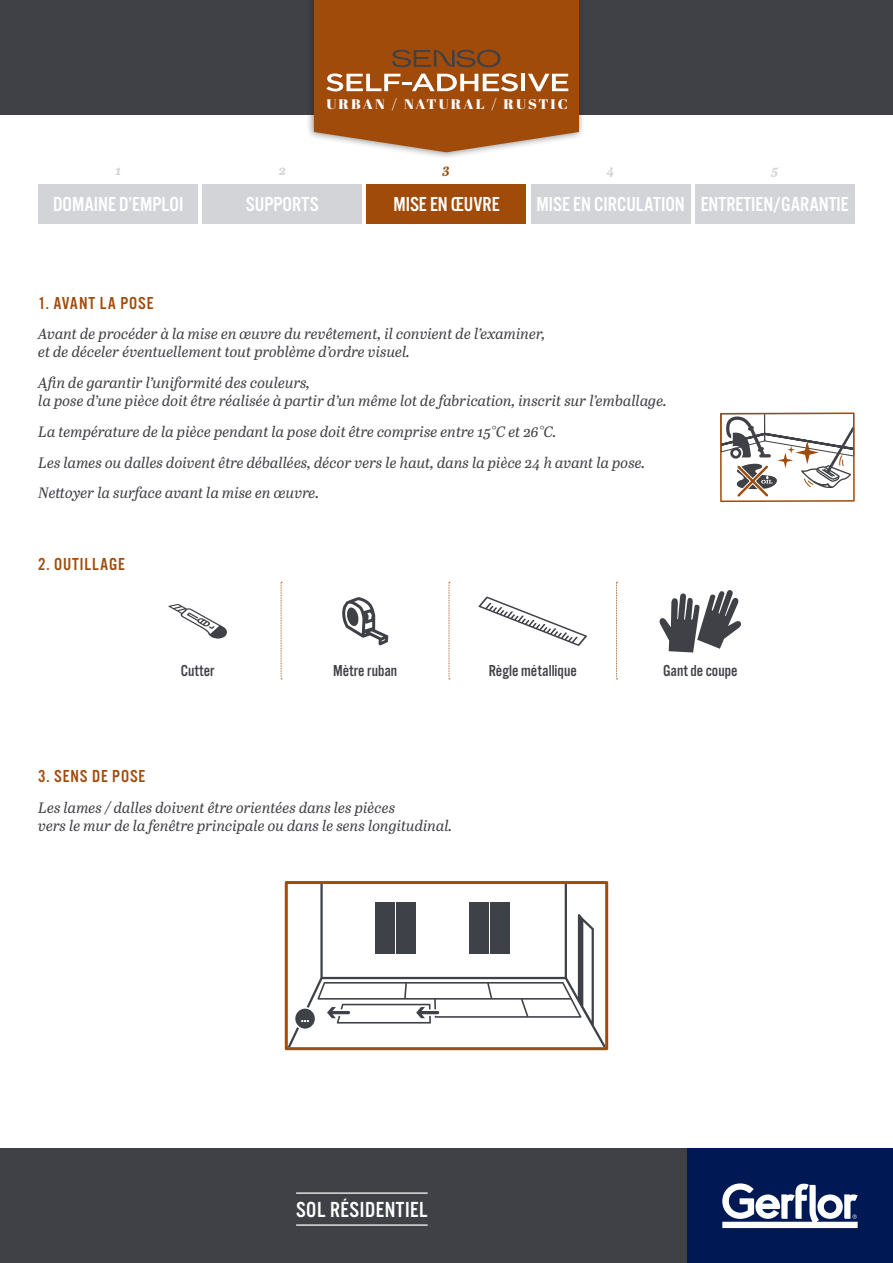
<style>
.page{position:relative;width:893px;height:1263px;background:#fff}
.page>*{position:absolute;margin:0;border:0;box-sizing:border-box;transform-origin:0 0}
.t1{font:22.65px "Alternate Got No 3 D";letter-spacing:.025em;color:#fff}
.t2{font:21px "Alternate Got No 3 D";color:#fff}
.t3{font:18px "Alternate Got No 3 D";letter-spacing:.05em;color:#a14b0a}
.t4{font:16.5px "Alternate Got No 3 D";color:#404146}
.t5{font:italic 15px/18px "Abril Text";color:#404146}
.t6{font:13.8px "Abril Fatface";letter-spacing:.15em;color:#fff;scale:1.06 1}
.t7{font:italic 700 13.5px "Abril Text";color:#d3d4d8}
.t8{font:italic 700 13.5px "Abril Text";color:#a14b0a}
</style>
<div class="page">
<div style="left:0;top:1148px;width:893px;height:115px;background:#404146"></div>
<div style="left:687px;top:1148px;width:206px;height:115px;background:#001954"></div>
<svg style="left:722px;top:1183px;width:136px;height:45px"></svg>
<svg style="left:281px;top:582px;width:1px;height:97px"></svg>
<svg style="left:449px;top:582px;width:1px;height:97px"></svg>
<svg style="left:616px;top:582px;width:1px;height:97px"></svg>
<svg style="left:659px;top:590px;width:82px;height:62px"></svg>
<svg style="left:168px;top:604px;width:59px;height:35px"></svg>
<svg style="left:342px;top:597px;width:46px;height:48px"></svg>
<svg style="left:478px;top:596px;width:109px;height:50px"></svg>
<svg style="left:285px;top:881px;width:323px;height:169px"></svg>
<svg style="left:307px;top:884px;width:298px;height:163px"></svg>
<div style="left:375px;top:929px;width:20px;height:25px;background:#3f4148"></div>
<div style="left:396px;top:929px;width:20px;height:25px;background:#3f4148"></div>
<div style="left:375px;top:902px;width:20px;height:25px;background:#3f4148"></div>
<div style="left:396px;top:902px;width:20px;height:25px;background:#3f4148"></div>
<div style="left:469px;top:929px;width:20px;height:25px;background:#3f4148"></div>
<div style="left:490px;top:929px;width:20px;height:25px;background:#3f4148"></div>
<div style="left:469px;top:902px;width:20px;height:25px;background:#3f4148"></div>
<div style="left:490px;top:902px;width:20px;height:25px;background:#3f4148"></div>
<svg style="left:288px;top:982px;width:293px;height:65px"></svg>
<div style="left:0;top:0;width:893px;height:115px;background:#404146"></div>
<div style="left:38px;top:184px;width:160px;height:40px;background:#d3d4d8"></div>
<div style="left:202px;top:184px;width:160px;height:40px;background:#d3d4d8"></div>
<div style="left:367px;top:184px;width:159px;height:40px;background:#a14b0a"></div>
<div style="left:531px;top:184px;width:160px;height:40px;background:#d3d4d8"></div>
<div style="left:695px;top:184px;width:160px;height:40px;background:#d3d4d8"></div>
<svg style="left:720px;top:412px;width:135px;height:91px"></svg>
<hr style="left:296px;top:1224px;width:132px;height:2px;background:#fff">
<hr style="left:296px;top:1192px;width:132px;height:2px;background:#fff">
<div style="left:306px;top:0;width:279px;height:160px;background:#231f20;opacity:.5"></div>
<svg style="left:314px;top:0;width:265px;height:152px"></svg>
<p class="t6" style="left:326px;top:94px;width:229px">URBAN / NATURAL / RUSTIC</p>
<p class="t7" style="left:115px;top:160px;width:8px">1</p>
<p class="t7" style="left:279px;top:160px;width:9px">2</p>
<p class="t8" style="left:443px;top:160px;width:9px">3</p>
<p class="t7" style="left:607px;top:160px;width:9px">4</p>
<p class="t7" style="left:771px;top:160px;width:8px">5</p>
<h2 class="t2" style="left:53px;top:193px;width:132px">DOMAINE D’EMPLOI</h2>
<h2 class="t2" style="left:246px;top:193px;width:74px">SUPPORTS</h2>
<h2 class="t2" style="left:393px;top:193px;width:108px">MISE EN ŒUVRE</h2>
<h2 class="t2" style="left:536px;top:193px;width:314px">MISE EN CIRCULATION ENTRETIEN/GARANTIE</h2>
<p class="t3" style="left:38px;top:293px;width:117px">1. AVANT LA POSE</p>
<p class="t5" style="left:38px;top:324px;width:509px">Avant de procéder à la mise en œuvre du revêtement, il convient de l’examiner, et de déceler éventuellement tout problème d’ordre visuel.</p>
<p class="t5" style="left:38px;top:373px;width:630px">Afin de garantir l’uniformité des couleurs,<br>la pose d’une pièce doit être réalisée à partir d’un même lot de fabrication, inscrit sur l’emballage.</p>
<p class="t5" style="left:38px;top:415px;width:609px;line-height:30.8px">La température de la pièce pendant la pose doit être comprise entre 15°C et 26°C.<br>Les lames ou dalles doivent être déballées, décor vers le haut, dans la pièce 24 h avant la pose.<br>Nettoyer la surface avant la mise en œuvre.</p>
<p class="t3" style="left:38px;top:555px;width:88px">2. OUTILLAGE</p>
<p class="t4" style="left:181px;top:662px;width:35px">Cutter</p>
<p class="t4" style="left:333px;top:662px;width:66px">Mètre ruban</p>
<p class="t4" style="left:489px;top:662px;width:90px">Règle métallique</p>
<p class="t4" style="left:663px;top:662px;width:76px">Gant de coupe</p>
<p class="t3" style="left:38px;top:766px;width:109px">3. SENS DE POSE</p>
<p class="t5" style="left:38px;top:797px;width:415px">Les lames / dalles doivent être orientées dans les pièces<br>vers le mur de la fenêtre principale ou dans le sens longitudinal.</p>
<h1 class="t1" style="left:296px;top:1197px;width:133px">SOL RÉSIDENTIEL</h1>
</div>
